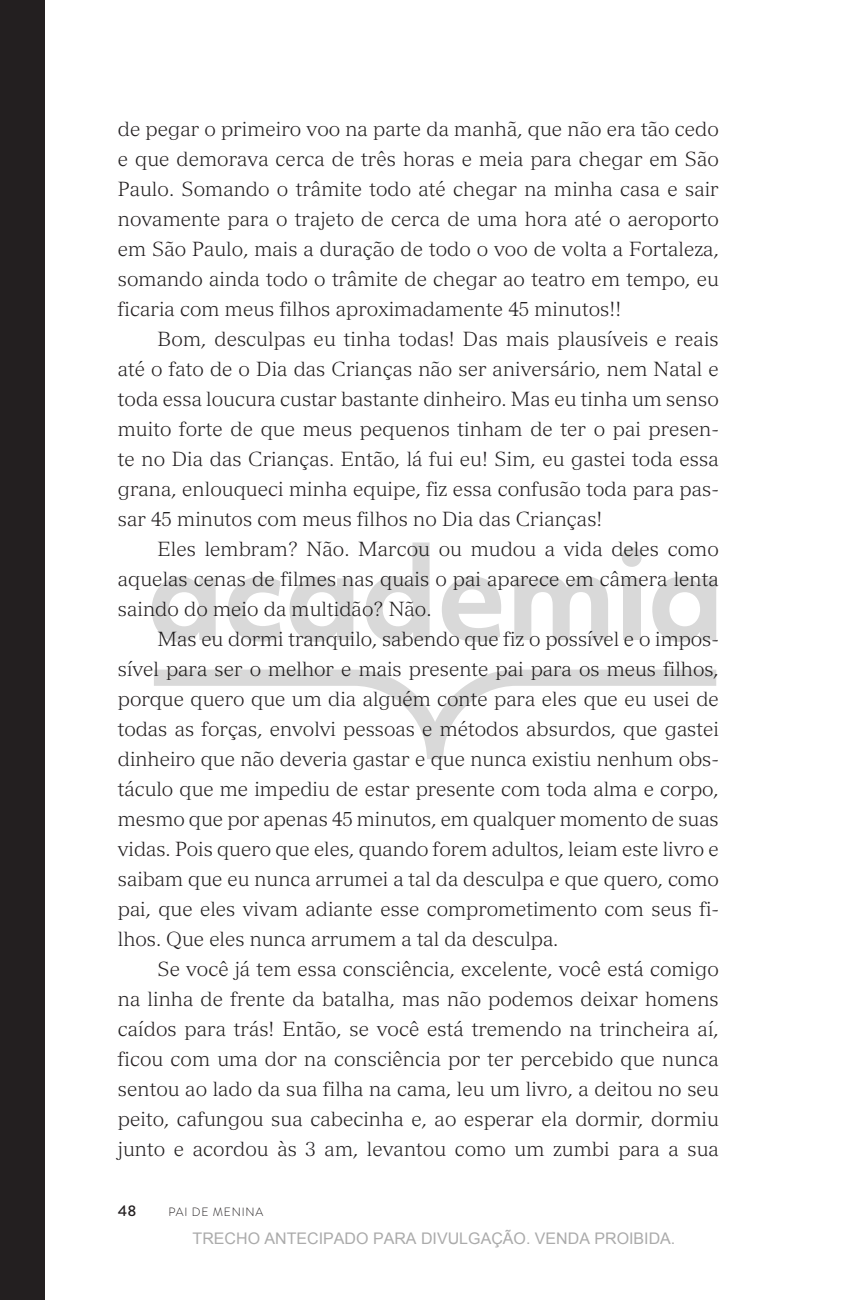
<style>
.page{position:relative;width:868px;height:1300px;background:#fff}
.page>*{position:absolute;margin:0;border:0;box-sizing:border-box;transform-origin:0 0}
.t1{font:300 20px/30px "Versailles LT Std";color:#231f20;text-align:justify}
.t2{font:16px "Arial";color:#ababab}
.t3{font:500 15px "Brandon Text";color:#231f20}
.t4{font:300 12px "Brandon Text";letter-spacing:.07em;color:#231f20}
</style>
<div class="page">
<div style="left:0;top:0;width:44px;height:1300px;background:#231f20"></div>
<svg style="left:154px;top:670px;width:562px;height:89px"></svg>
<svg style="left:152px;top:576px;width:64px;height:66px"></svg>
<svg style="left:228px;top:577px;width:53px;height:65px"></svg>
<svg style="left:289px;top:576px;width:64px;height:66px"></svg>
<svg style="left:366px;top:542px;width:64px;height:100px"></svg>
<svg style="left:442px;top:576px;width:59px;height:66px"></svg>
<svg style="left:514px;top:576px;width:94px;height:64px"></svg>
<svg style="left:622px;top:547px;width:20px;height:20px"></svg>
<div style="left:623px;top:578px;width:17px;height:62px;background:#d9d9d9"></div>
<svg style="left:652px;top:576px;width:64px;height:66px"></svg>
<p class="t1" style="left:118px;top:114px;width:603px">de pegar o primeiro voo na parte da manhã, que não era tão cedo e que demorava cerca de três horas e meia para chegar em São Paulo. Somando o trâmite todo até chegar na minha casa e sair novamente para o trajeto de cerca de uma hora até o aeroporto em São Paulo, mais a duração de todo o voo de volta a Fortaleza, somando ainda todo o trâmite de chegar ao teatro em tempo, eu ficaria com meus filhos aproximadamente 45 minutos!!</p>
<p class="t1" style="left:118px;top:324px;width:602px;text-indent:40px">Bom, desculpas eu tinha todas! Das mais plausíveis e reais até o fato de o Dia das Crianças não ser aniversário, nem Natal e toda essa loucura custar bastante dinheiro. Mas eu tinha um senso muito forte de que meus pequenos tinham de ter o pai presen&shy;te no Dia das Crianças. Então, lá fui eu! Sim, eu gastei toda essa grana, enlouqueci minha equipe, fiz essa confusão toda para pas&shy;sar 45 minutos com meus filhos no Dia das Crianças!</p>
<p class="t1" style="left:118px;top:534px;width:602px;text-indent:40px">Eles lembram? Não. Marcou ou mudou a vida deles como aquelas cenas de filmes nas quais o pai aparece em câmera lenta saindo do meio da multidão? Não.</p>
<p class="t1" style="left:118px;top:624px;width:603px;text-indent:40px">Mas eu dormi tranquilo, sabendo que fiz o possível e o impos&shy;sível para ser o melhor e mais presente pai para os meus filhos, porque quero que um dia alguém conte para eles que eu usei de todas as forças, envolvi pessoas e métodos absurdos, que gastei dinheiro que não deveria gastar e que nunca existiu nenhum obs&shy;táculo que me impediu de estar presente com toda alma e corpo, mesmo que por apenas 45 minutos, em qualquer momento de suas vidas. Pois quero que eles, quando forem adultos, leiam este livro e saibam que eu nunca arrumei a tal da desculpa e que quero, como pai, que eles vivam adiante esse comprometimento com seus fi&shy;lhos. Que eles nunca arrumem a tal da desculpa.</p>
<p class="t1" style="left:118px;top:954px;width:603px;text-indent:40px">Se você já tem essa consciência, excelente, você está comigo na linha de frente da batalha, mas não podemos deixar homens caídos para trás! Então, se você está tremendo na trincheira aí, ficou com uma dor na consciência por ter percebido que nunca sentou ao lado da sua filha na cama, leu um livro, a deitou no seu peito, cafungou sua cabecinha e, ao esperar ela dormir, dormiu junto e acordou às 3 am, levantou como um zumbi para a sua</p>
<p class="t3" style="left:118px;top:1200px;width:20px">48</p>
<p class="t4" style="left:168px;top:1203px;width:96px">PAI DE MENINA</p>
<p class="t2" style="left:193px;top:1228px;width:484px">TRECHO ANTECIPADO PARA DIVULGAÇÃO. VENDA PROIBIDA.</p>
</div>
